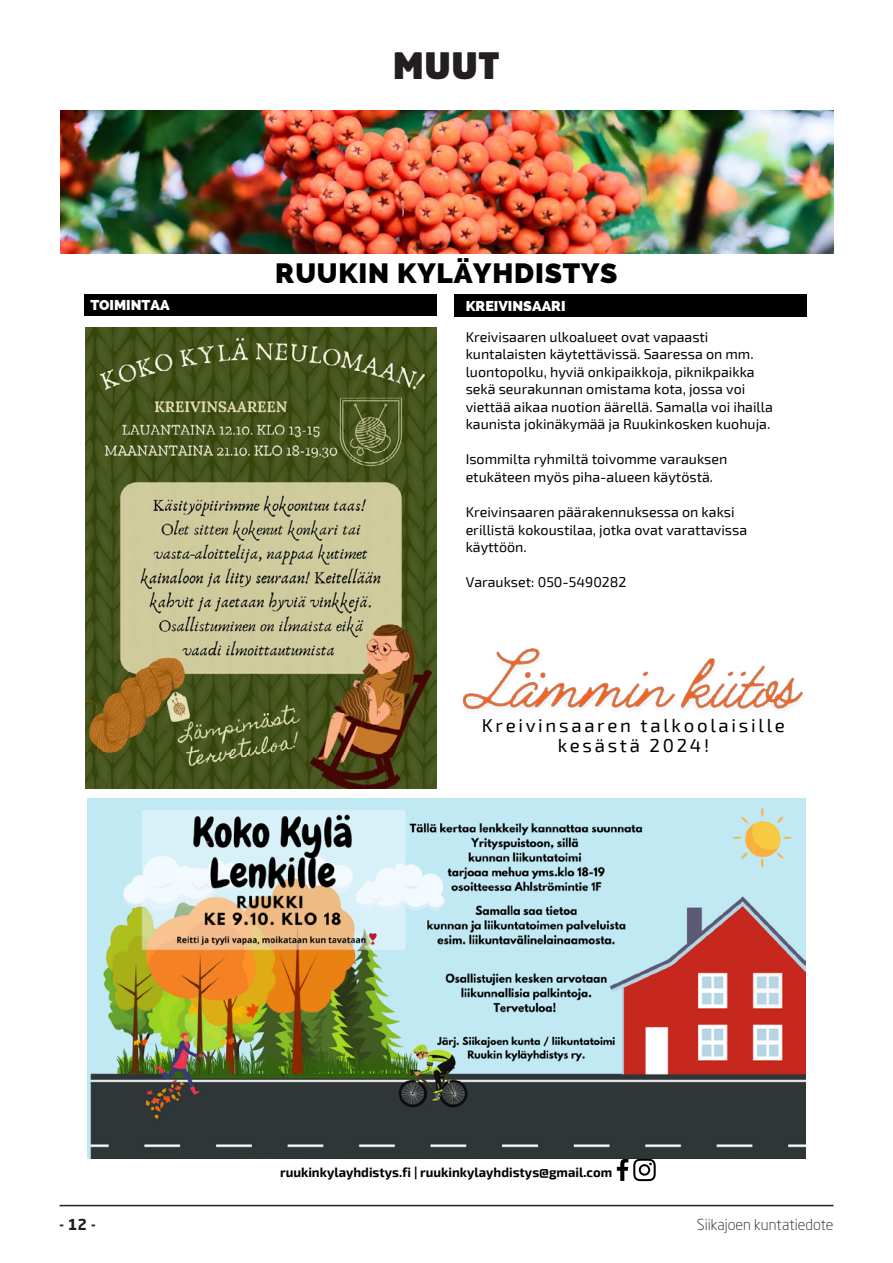
<style>
.page{position:relative;width:893px;height:1263px;background:#fff}
.page>*{position:absolute;margin:0;border:0;box-sizing:border-box;transform-origin:0 0}
.t1{font:900 36px "Neo Sans W1 G";color:#231f20}
.t2{font:800 27.9px "Raleway";letter-spacing:.03em;color:#000}
.t3{font:18.6px/20.4px "Exo 2";letter-spacing:.145em;color:#010101;text-align:center}
.t4{font:300 15px "Neo Sans W1 G";color:#231f20}
.t5{font:700 15px "Neo Sans W1 G";color:#231f20}
.t6{font:14.25px/17.5px "Exo 2";color:#000}
.t7{font:800 14.25px "Raleway";color:#fff}
.t8{font:700 13.05px "Exo 2";color:#000}
</style>
<div class="page">
<hr style="left:60px;top:1205px;width:773px;height:1px;background:#231f20">
<img style="left:61px;top:110px;width:772px;height:144px">
<div style="left:84px;top:294px;width:353px;height:21px;background:#000"></div>
<div style="left:454px;top:294px;width:353px;height:22px;background:#000"></div>
<svg style="left:617px;top:1159px;width:39px;height:22px"></svg>
<img style="left:86px;top:327px;width:351px;height:461px">
<img style="left:87px;top:799px;width:718px;height:359px">
<img style="left:462px;top:648px;width:341px;height:62px">
<h1 class="t1" style="left:393px;top:41px;width:108px">MUUT</h1>
<h2 class="t2" style="left:275px;top:257px;width:344px">RUUKIN KYLÄYHDISTYS</h2>
<p class="t7" style="left:90px;top:297px;width:81px">TOIMINTAA</p>
<p class="t7" style="left:466px;top:298px;width:101px">KREIVINSAARI</p>
<p class="t6" style="left:466px;top:328px;width:309px">Kreivisaaren ulkoalueet ovat vapaasti kuntalaisten käytettävissä. Saaressa on mm. luontopolku, hyviä onkipaikkoja, piknikpaikka sekä seurakunnan omistama kota, jossa voi viettää aikaa nuotion äärellä. Samalla voi ihailla kaunista jokinäkymää ja Ruukinkosken kuohuja.</p>
<p class="t6" style="left:466px;top:451px;width:263px">Isommilta ryhmiltä toivomme varauksen etukäteen myös piha-alueen käytöstä.</p>
<p class="t6" style="left:466px;top:503px;width:283px">Kreivinsaaren päärakennuksessa on kaksi erillistä kokoustilaa, jotka ovat varattavissa käyttöön.</p>
<p class="t6" style="left:466px;top:574px;width:162px">Varaukset: 050-5490282</p>
<h3 class="t3" style="left:482px;top:716px;width:305px">Kreivinsaaren talkoolaisille kesästä 2024!</h3>
<p class="t8" style="left:280px;top:1165px;width:334px">ruukinkylayhdistys.fi | ruukinkylayhdistys@gmail.com</p>
<p class="t5" style="left:60px;top:1215px;width:38px">- 12 -</p>
<p class="t4" style="left:697px;top:1215px;width:138px">Siikajoen kuntatiedote</p>
</div>
